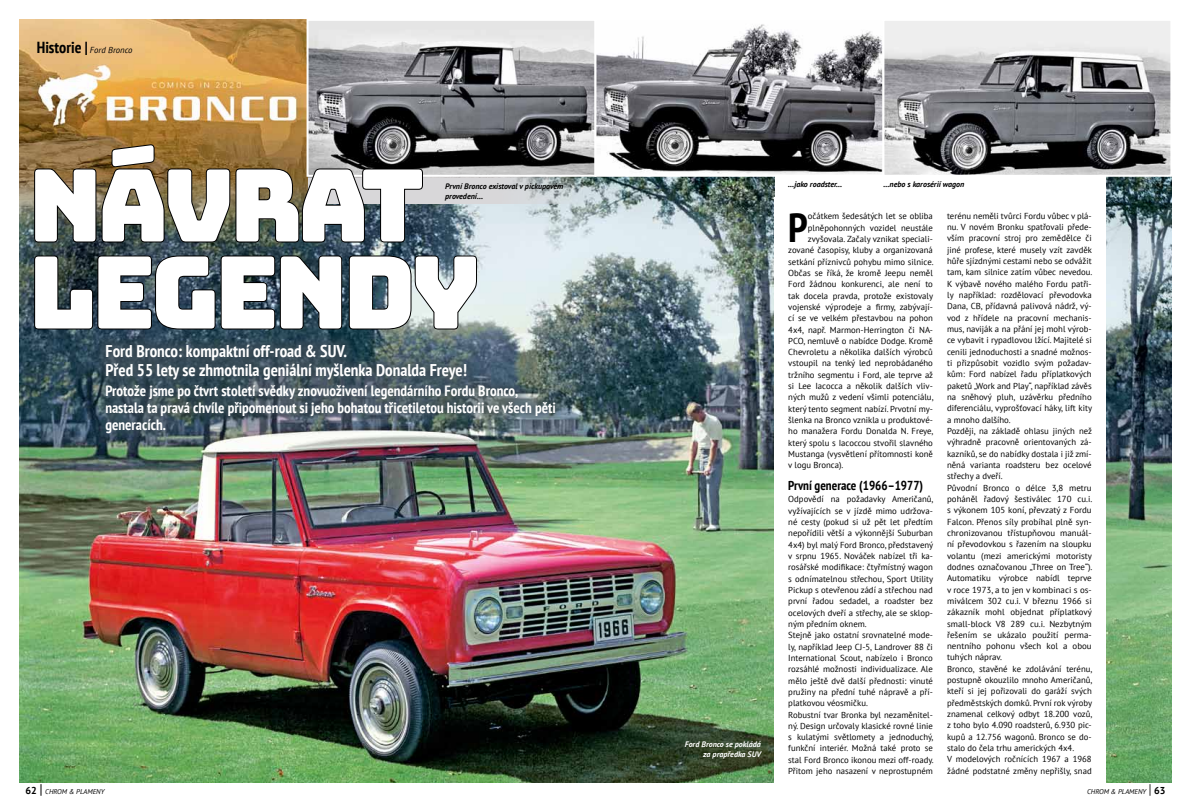
<style>
.page{position:relative;width:1191px;height:808px;background:#fff}
.page>*{position:absolute;margin:0;border:0;box-sizing:border-box;transform-origin:0 0}
.t1{font:100px/87px "Bungee";letter-spacing:-.05em;color:#fff}
.t2{font:700 condensed 41px "PT Sans";color:#000}
.t3{font:700 condensed 17px/19px "PT Sans";color:#fff}
.t4{font:700 condensed 15px/17px "PT Sans";color:#fff}
.t5{font:700 condensed 13px "PT Sans";color:#000}
.t6{font:8.7px/11.3px "PT Sans";color:#000}
.t7{font:italic 8.7px "PT Sans";color:#000}
.t8{font:italic 700 8px/10px "PT Sans";color:#000}
.t9{font:italic 700 8px/10px "PT Sans";color:#fff;text-align:right}
.t10{font:italic 7px "PT Sans";color:#000}
.s1{font-weight:700;font-style:normal;font-stretch:condensed;font-size:16px}
.s2{font-weight:700;font-style:normal;font-size:10px}
.s3{font-style:normal;font-size:14px}
</style>
<div class="page">
<img style="left:20px;top:204px;width:754px;height:578px">
<img style="left:20px;top:20px;width:286px;height:210px">
<img style="left:424px;top:177px;width:350px;height:27px">
<img style="left:309px;top:22px;width:860px;height:152px">
<div style="left:306px;top:19px;width:290px;height:158px;border:2px solid #fff"></div>
<img style="left:33px;top:143px;width:391px;height:101px">
<svg style="left:33px;top:254px;width:445px;height:77px;background:#475962"></svg>
<div style="left:93px;top:372px;width:475px;height:74px;background:#3f4c56;opacity:.75"></div>
<div style="left:93px;top:332px;width:387px;height:60px;background:#3f4c56;opacity:.75"></div>
<img style="left:1106px;top:123px;width:65px;height:659px">
<div style="left:594px;top:19px;width:290px;height:158px;border:2px solid #fff"></div>
<div style="left:882px;top:19px;width:290px;height:158px;border:2px solid #fff"></div>
<p class="t7" style="left:37px;top:45px;width:97px"><span class="s1">Historie |</span> Ford Bronco</p>
<h1 class="t1" style="left:28px;top:163px;width:453px">NÁVRAT<br>LEGENDY</h1>
<p class="t8" style="left:445px;top:181px;width:120px">První Bronco existoval v pickupovém provedení…</p>
<h3 class="t3" style="left:106px;top:341px;width:363px">Ford Bronco: kompaktní off-road &amp; SUV.<br>Před 55 lety se zhmotnila geniální myšlenka Donalda Freye!</h3>
<h3 class="t4" style="left:105px;top:382px;width:452px">Protože jsme po čtvrt století svědky znovuoživení legendárního Fordu Bronco, nastala ta pravá chvíle připomenout si jeho bohatou třicetiletou historii ve všech pěti generacích.</h3>
<p class="t10" style="left:26px;top:787px;width:80px"><span class="s2">62</span> <span class="s3">|</span> CHROM &amp; PLAMENY</p>
<p class="t9" style="left:684px;top:739px;width:78px">Ford Bronco se pokládá za prapředka SUV</p>
<p class="t8" style="left:788px;top:179px;width:56px">…jako roadster…</p>
<p class="t8" style="left:883px;top:179px;width:82px">…nebo s karosérií wagon</p>
<h2 class="t2" style="left:788px;top:201px;width:21px">P</h2>
<p class="t6" style="left:808px;top:210px;width:126px">očátkem šedesátých let se obliba</p>
<p class="t6" style="left:808px;top:222px;width:126px">plněpohonných vozidel neustále</p>
<p class="t6" style="left:808px;top:233px;width:126px">zvyšovala. Začaly vznikat speciali-</p>
<p class="t6" style="left:788px;top:244px;width:146px">zované časopisy, kluby a organizovaná</p>
<p class="t6" style="left:788px;top:256px;width:147px">setkání příznivců pohybu mimo silnice.</p>
<p class="t6" style="left:788px;top:267px;width:146px">Občas se říká, že kromě Jeepu neměl</p>
<p class="t6" style="left:788px;top:278px;width:146px">Ford žádnou konkurenci, ale není to</p>
<p class="t6" style="left:788px;top:290px;width:146px">tak docela pravda, protože existovaly</p>
<p class="t6" style="left:788px;top:301px;width:146px">vojenské výprodeje a firmy, zabývají-</p>
<p class="t6" style="left:788px;top:312px;width:146px">cí se ve velkém přestavbou na pohon</p>
<p class="t6" style="left:788px;top:324px;width:146px">4x4, např. Marmon-Herrington či NA-</p>
<p class="t6" style="left:788px;top:335px;width:146px">PCO, nemluvě o nabídce Dodge. Kromě</p>
<p class="t6" style="left:788px;top:346px;width:146px">Chevroletu a několika dalších výrobců</p>
<p class="t6" style="left:788px;top:358px;width:146px">vstoupil na tenký led neprobádaného</p>
<p class="t6" style="left:788px;top:369px;width:146px">tržního segmentu i Ford, ale teprve až</p>
<p class="t6" style="left:788px;top:380px;width:146px">si Lee Iacocca a několik dalších vliv-</p>
<p class="t6" style="left:788px;top:391px;width:147px">ných mužů z vedení všimli potenciálu,</p>
<p class="t6" style="left:788px;top:403px;width:146px">který tento segment nabízí. Prvotní my-</p>
<p class="t6" style="left:788px;top:414px;width:146px">šlenka na Bronco vznikla u produktové-</p>
<p class="t6" style="left:788px;top:425px;width:147px">ho manažera Fordu Donalda N. Freye,</p>
<p class="t6" style="left:788px;top:437px;width:146px">který spolu s Iacoccou stvořil slavného</p>
<p class="t6" style="left:788px;top:448px;width:146px">Mustanga (vysvětlení přítomnosti koně</p>
<p class="t6" style="left:788px;top:459px;width:57px">v logu Bronca).</p>
<h3 class="t5" style="left:788px;top:477px;width:136px">První generace (1966–1977)</h3>
<p class="t6" style="left:788px;top:493px;width:147px">Odpovědí na požadavky Američanů, vyžívajících se v jízdě mimo udržova&shy;né cesty (pokud si už pět let předtím nepořídili větší a výkonnější Suburban 4x4) byl malý Ford Bronco, představený v srpnu 1965. Nováček nabízel tři ka&shy;rosářské modifikace: čtyřmístný wagon s odnímatelnou střechou, Sport Utility Pickup s otevřenou zádí a střechou nad první řadou sedadel, a roadster bez ocelových dveří a střechy, ale se sklop&shy;ným předním oknem.<br>Stejně jako ostatní srovnatelné mode&shy;ly, například Jeep CJ-5, Landrover 88 či International Scout, nabízelo i Bronco rozsáhlé možnosti individualizace. Ale mělo ještě dvě další přednosti: vinuté pružiny na přední tuhé nápravě a pří&shy;platkovou véosmičku.<br>Robustní tvar Bronka byl nezaměnitel&shy;ný. Design určovaly klasické rovné linie s kulatými světlomety a jednoduchý, funkční interiér. Možná také proto se stal Ford Bronco ikonou mezi off-roady.<br>Přitom jeho nasazení v neprostupném</p>
<p class="t6" style="left:947px;top:210px;width:147px">terénu neměli tvůrci Fordu vůbec v plá&shy;nu. V novém Bronku spatřovali přede&shy;vším pracovní stroj pro zemědělce či jiné profese, které musely vzít zavděk hůře sjízdnými cestami nebo se odvážit tam, kam silnice zatím vůbec nevedou.<br>K výbavě nového malého Fordu patři&shy;ly například: rozdělovací převodovka Dana, CB, přídavná palivová nádrž, vý&shy;vod z hřídele na pracovní mechanis&shy;mus, naviják a na přání jej mohl výrob&shy;ce vybavit i rypadlovou lžící. Majitelé si cenili jednoduchosti a snadné možnos&shy;ti přizpůsobit vozidlo svým požadav&shy;kům: Ford nabízel řadu příplatkových paketů „Work and Play“, například závěs na sněhový pluh, uzávěrku předního diferenciálu, vyprošťovací háky, lift kity a mnoho dalšího.<br>Později, na základě ohlasu jiných než výhradně pracovně orientovaných zá&shy;kazníků, se do nabídky dostala i již zmí&shy;něná varianta roadsteru bez ocelové střechy a dveří.<br>Původní Bronco o délce 3,8 metru poháněl řadový šestiválec 170 cu.i. s výkonem 105 koní, převzatý z Fordu Falcon. Přenos síly probíhal plně syn&shy;chronizovanou třístupňovou manuál&shy;ní převodovkou s řazením na sloupku volantu (mezi americkými motoristy dodnes označovanou „Three on Tree“).<br>Automatiku výrobce nabídl teprve v roce 1973, a to jen v kombinaci s os&shy;miválcem 302 cu.i. V březnu 1966 si zákazník mohl objednat příplatkový small-block V8 289 cu.i. Nezbytným řešením se ukázalo použití perma&shy;nentního pohonu všech kol a obou tuhých náprav.<br>Bronco, stavěné ke zdolávání terénu, postupně okouzlilo mnoho Američanů, kteří si jej pořizovali do garáží svých předměstských domků. První rok výroby znamenal celkový odbyt 18.200 vozů, z toho bylo 4.090 roadsterů, 6.930 pic&shy;kupů a 12.756 wagonů. Bronco se do&shy;stalo do čela trhu amerických 4x4.<br>V modelových ročnících 1967 a 1968 žádné podstatné změny nepřišly, snad</p>
<p class="t10" style="left:1087px;top:787px;width:80px">CHROM &amp; PLAMENY <span class="s3">|</span> <span class="s2">63</span></p>
</div>
